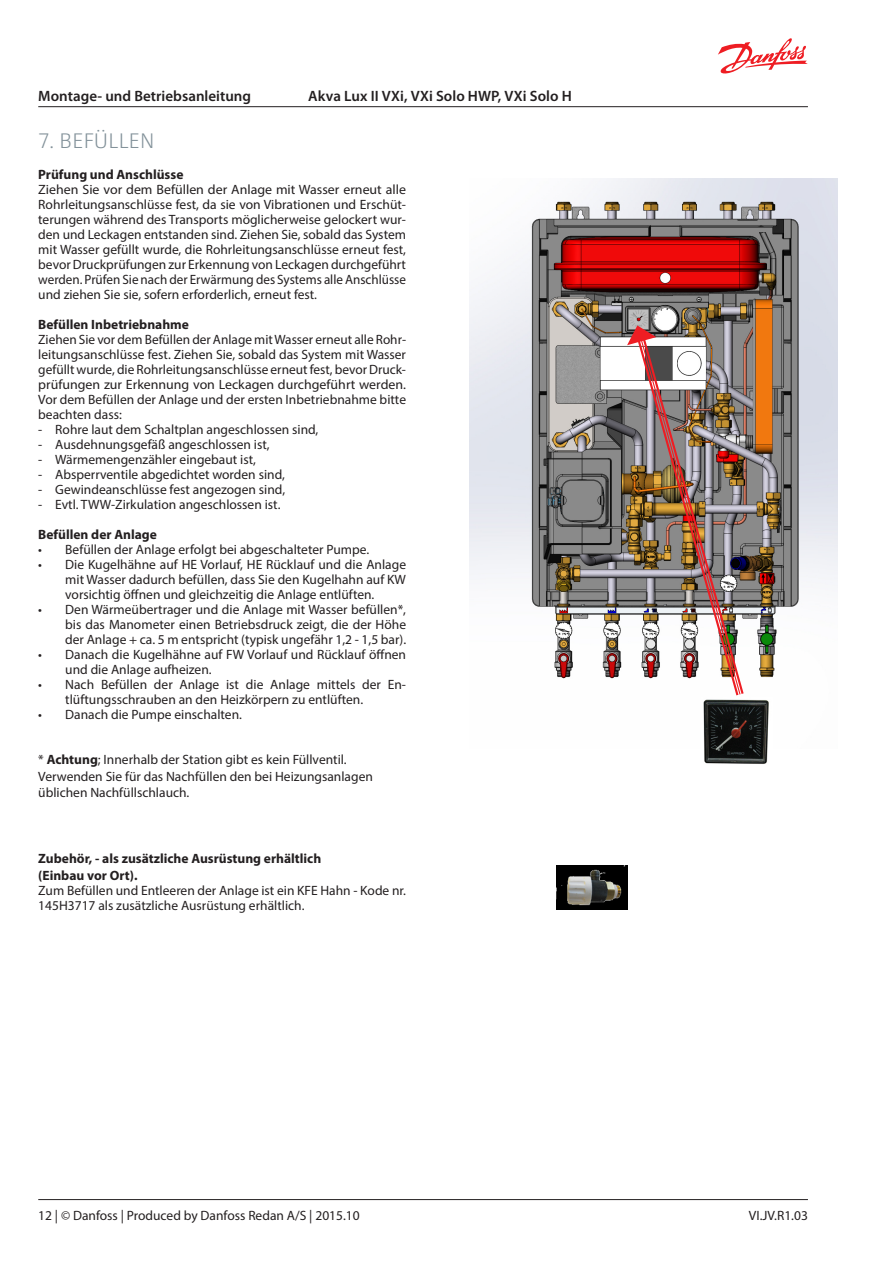
<style>
.page{position:relative;width:893px;height:1263px;background:#fff}
.page>*{position:absolute;margin:0;border:0;box-sizing:border-box;transform-origin:0 0}
.t1{font:300 21px "Camingo Dos Pro";letter-spacing:.025em;color:#83929a}
.t2{font:600 15px "Myriad Pro";letter-spacing:.005em;color:#231f20}
.t3{font:13.5px/15px "Myriad Pro";color:#231f20;text-align:justify}
.t4{font:700 13.5px/16.5px "Myriad Pro";color:#231f20}
.s1{font-weight:700}
</style>
<div class="page">
<hr style="left:38px;top:106px;width:770px;height:1px;background:#231f20">
<svg style="left:718px;top:38px;width:90px;height:36px"></svg>
<hr style="left:38px;top:1199px;width:770px;height:1px;background:#231f20">
<img style="left:470px;top:179px;width:368px;height:500px">
<img style="left:627px;top:325px;width:118px;height:371px">
<img style="left:703px;top:699px;width:66px;height:65px">
<img style="left:556px;top:865px;width:71px;height:44px">
<p class="t2" style="left:38px;top:88px;width:214px">Montage- und Betriebsanleitung</p>
<p class="t2" style="left:308px;top:88px;width:265px">Akva Lux II VXi, VXi Solo HWP, VXi Solo H</p>
<h1 class="t1" style="left:38px;top:129px;width:118px">7. BEFÜLLEN</h1>
<p class="t4" style="left:38px;top:166px;width:147px">Prüfung und Anschlüsse</p>
<p class="t3" style="left:38px;top:182px;width:369px">Ziehen Sie vor dem Befüllen der Anlage mit Wasser erneut alle Rohrleitungsanschlüsse fest, da sie von Vibrationen und Erschüt&shy;terungen während des Transports möglicherweise gelockert wur&shy;den und Leckagen entstanden sind. Ziehen Sie, sobald das System mit Wasser gefüllt wurde, die Rohrleitungsanschlüsse erneut fest, bevor Druckprüfungen zur Erkennung von Leckagen durchgeführt werden. Prüfen Sie nach der Erwärmung des Systems alle Anschlüsse und ziehen Sie sie, sofern erforderlich, erneut fest.</p>
<p class="t4" style="left:38px;top:316px;width:152px">Befüllen Inbetriebnahme</p>
<p class="t3" style="left:38px;top:332px;width:369px">Ziehen Sie vor dem Befüllen der Anlage mit Wasser erneut alle Rohr&shy;leitungsanschlüsse fest. Ziehen Sie, sobald das System mit Wasser gefüllt wurde, die Rohrleitungsanschlüsse erneut fest, bevor Druck&shy;prüfungen zur Erkennung von Leckagen durchgeführt werden.<br>Vor dem Befüllen der Anlage und der ersten Inbetriebnahme bitte beachten dass:</p>
<p class="t3" style="left:38px;top:422px;width:282px">- Rohre laut dem Schaltplan angeschlossen sind,</p>
<p class="t3" style="left:38px;top:437px;width:233px">- Ausdehnungsgefäß angeschlossen ist,</p>
<p class="t3" style="left:38px;top:452px;width:219px">- Wärmemengenzähler eingebaut ist,</p>
<p class="t3" style="left:38px;top:467px;width:248px">- Absperrventile abgedichtet worden sind,</p>
<p class="t3" style="left:38px;top:482px;width:248px">- Gewindeanschlüsse fest angezogen sind,</p>
<p class="t3" style="left:38px;top:497px;width:244px">- Evtl. TWW-Zirkulation angeschlossen ist.</p>
<p class="t4" style="left:38px;top:526px;width:120px">Befüllen der Anlage</p>
<p class="t3" style="left:38px;top:542px;width:332px">• Befüllen der Anlage erfolgt bei abgeschalteter Pumpe.</p>
<p class="t3" style="left:65px;top:557px;width:342px;text-indent:-27px">• Die Kugelhähne auf HE Vorlauf, HE Rücklauf und die Anlage mit Wasser dadurch befüllen, dass Sie den Kugelhahn auf KW vorsichtig öffnen und gleichzeitig die Anlage entlüften.</p>
<p class="t3" style="left:65px;top:602px;width:342px;text-indent:-27px">• Den Wärmeübertrager und die Anlage mit Wasser befüllen*, bis das Manometer einen Betriebsdruck zeigt, die der Höhe der Anlage + ca. 5 m entspricht (typisk ungefähr 1,2 - 1,5 bar).</p>
<p class="t3" style="left:65px;top:647px;width:342px;text-indent:-27px">• Danach die Kugelhähne auf FW Vorlauf und Rücklauf öffnen und die Anlage aufheizen.</p>
<p class="t3" style="left:65px;top:677px;width:342px;text-indent:-27px">• Nach Befüllen der Anlage ist die Anlage mittels der En&shy;tlüftungsschrauben an den Heizkörpern zu entlüften.</p>
<p class="t3" style="left:38px;top:707px;width:205px">• Danach die Pumpe einschalten.</p>
<p class="t3" style="left:38px;top:751px;width:336px;line-height:16.5px;text-align:left">* <span class="s1">Achtung</span>; Innerhalb der Station gibt es kein Füllventil.<br>Verwenden Sie für das Nachfüllen den bei Heizungsanlagen üblichen Nachfüllschlauch.</p>
<p class="t4" style="left:38px;top:850px;width:284px">Zubehör, - als zusätzliche Ausrüstung erhältlich (Einbau vor Ort).</p>
<p class="t3" style="left:38px;top:882px;width:369px">Zum Befüllen und Entleeren der Anlage ist ein KFE Hahn - Kode nr.<br>145H3717 als zusätzliche Ausrüstung erhältlich.</p>
<p class="t3" style="left:38px;top:1208px;width:323px">12 | © Danfoss | Produced by Danfoss Redan A/S | 2015.10</p>
<p class="t3" style="left:749px;top:1208px;width:60px">VI.JV.R1.03</p>
</div>
